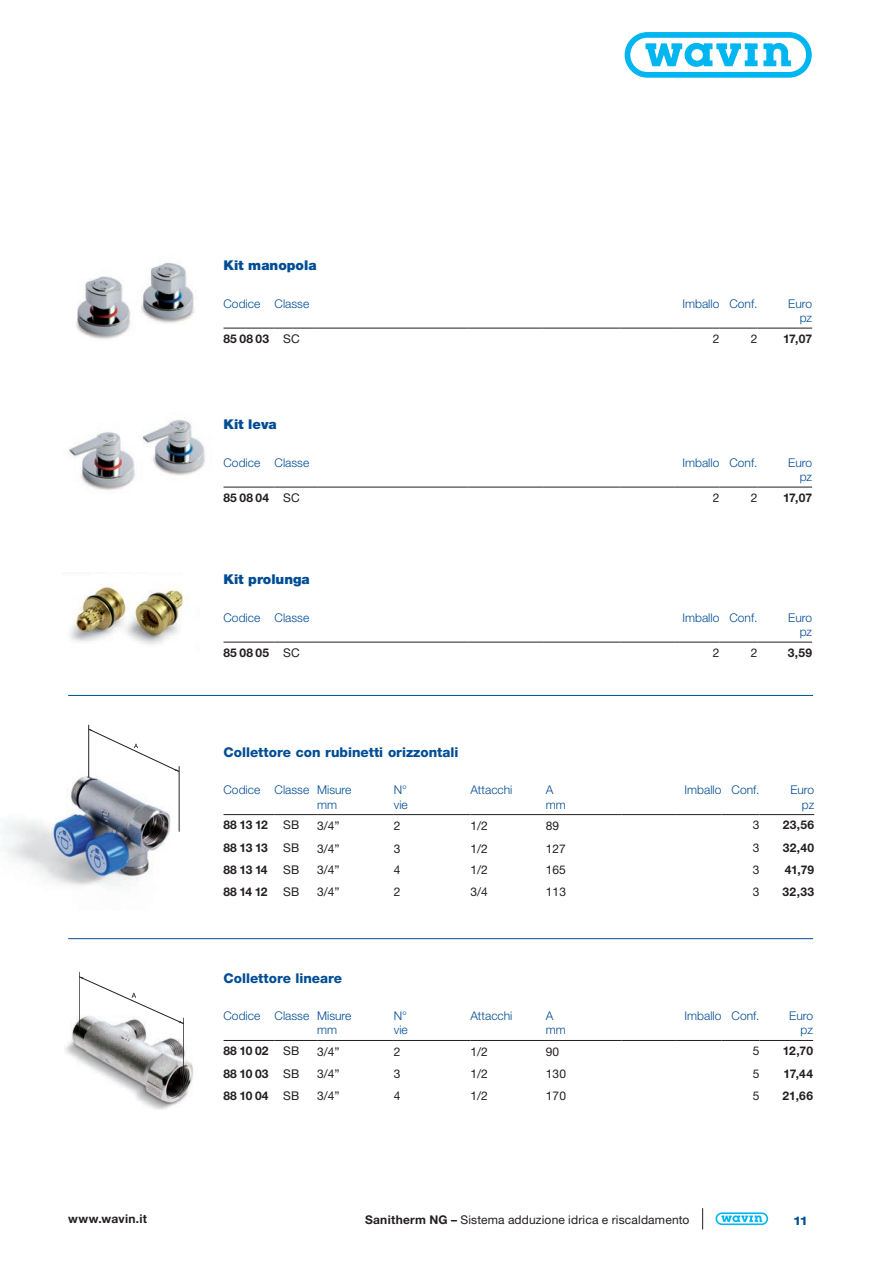
<style>
.page{position:relative;width:891px;height:1261px;background:#fff}
.page>*{position:absolute;margin:0;border:0;box-sizing:border-box;transform-origin:0 0}
.t1{font:800 13.5px "Helvetica Neue LT Pro";color:#014d95}
.t2{font:900 13.5px "Helvetica Neue LT Pro";color:#014d95}
.t3{font:300 12px/14.4px "Helvetica Neue LT Pro";color:#014d95}
.t4{font:12px "Helvetica Neue LT Pro";letter-spacing:.01em;color:#231f20}
.t5{font:700 12px "Helvetica Neue LT Pro";letter-spacing:.005em;color:#231f20}
.t6{font:700 expanded 12px "Helvetica Neue LT Pro";color:#014d95}
.s1{font-weight:400}
.s2{font-weight:700}
</style>
<div class="page">
<svg style="left:715px;top:1212px;width:52px;height:13px"></svg>
<svg style="left:624px;top:32px;width:187px;height:46px"></svg>
<img style="left:70px;top:585px;width:113px;height:60px">
<hr style="left:223px;top:328px;width:51px;height:1px;background:#231f20">
<hr style="left:274px;top:328px;width:43px;height:1px;background:#231f20">
<hr style="left:317px;top:328px;width:151px;height:1px;background:#231f20">
<hr style="left:468px;top:328px;width:75px;height:1px;background:#231f20">
<hr style="left:543px;top:328px;width:76px;height:1px;background:#231f20">
<hr style="left:619px;top:328px;width:55px;height:1px;background:#231f20">
<hr style="left:674px;top:328px;width:45px;height:1px;background:#231f20">
<hr style="left:719px;top:328px;width:38px;height:1px;background:#231f20">
<hr style="left:757px;top:328px;width:54px;height:1px;background:#231f20">
<hr style="left:223px;top:486px;width:51px;height:1px;background:#231f20">
<hr style="left:274px;top:486px;width:43px;height:1px;background:#231f20">
<hr style="left:317px;top:486px;width:151px;height:1px;background:#231f20">
<hr style="left:468px;top:486px;width:75px;height:1px;background:#231f20">
<hr style="left:543px;top:486px;width:76px;height:1px;background:#231f20">
<hr style="left:619px;top:486px;width:55px;height:1px;background:#231f20">
<hr style="left:674px;top:486px;width:45px;height:1px;background:#231f20">
<hr style="left:719px;top:486px;width:38px;height:1px;background:#231f20">
<hr style="left:757px;top:486px;width:54px;height:1px;background:#231f20">
<hr style="left:223px;top:641px;width:51px;height:1px;background:#231f20">
<hr style="left:274px;top:641px;width:43px;height:1px;background:#231f20">
<hr style="left:317px;top:641px;width:151px;height:1px;background:#231f20">
<hr style="left:468px;top:641px;width:75px;height:1px;background:#231f20">
<hr style="left:543px;top:641px;width:76px;height:1px;background:#231f20">
<hr style="left:619px;top:641px;width:55px;height:1px;background:#231f20">
<hr style="left:674px;top:641px;width:45px;height:1px;background:#231f20">
<hr style="left:719px;top:641px;width:38px;height:1px;background:#231f20">
<hr style="left:757px;top:641px;width:54px;height:1px;background:#231f20">
<img style="left:76px;top:262px;width:119px;height:77px">
<img style="left:68px;top:420px;width:138px;height:71px">
<img style="left:5px;top:772px;width:229px;height:114px">
<svg style="left:89px;top:728px;width:90px;height:44px"></svg>
<hr style="left:88px;top:725px;width:1px;height:52px;background:#231f20">
<hr style="left:179px;top:766px;width:1px;height:65px;background:#231f20">
<hr style="left:223px;top:814px;width:51px;height:1px;background:#231f20">
<hr style="left:317px;top:814px;width:76px;height:1px;background:#231f20">
<hr style="left:393px;top:814px;width:77px;height:1px;background:#231f20">
<hr style="left:470px;top:814px;width:75px;height:1px;background:#231f20">
<hr style="left:545px;top:814px;width:76px;height:1px;background:#231f20">
<hr style="left:621px;top:814px;width:55px;height:1px;background:#231f20">
<hr style="left:676px;top:814px;width:45px;height:1px;background:#231f20">
<hr style="left:721px;top:814px;width:38px;height:1px;background:#231f20">
<hr style="left:759px;top:814px;width:54px;height:1px;background:#231f20">
<hr style="left:274px;top:814px;width:43px;height:1px;background:#231f20">
<hr style="left:68px;top:938px;width:744px;height:1px;background:#014d95">
<hr style="left:223px;top:1040px;width:51px;height:1px;background:#231f20">
<hr style="left:317px;top:1040px;width:76px;height:1px;background:#231f20">
<hr style="left:393px;top:1040px;width:77px;height:1px;background:#231f20">
<hr style="left:470px;top:1040px;width:75px;height:1px;background:#231f20">
<hr style="left:545px;top:1040px;width:76px;height:1px;background:#231f20">
<hr style="left:621px;top:1040px;width:55px;height:1px;background:#231f20">
<hr style="left:676px;top:1040px;width:45px;height:1px;background:#231f20">
<hr style="left:721px;top:1040px;width:38px;height:1px;background:#231f20">
<hr style="left:759px;top:1040px;width:53px;height:1px;background:#231f20">
<hr style="left:274px;top:1040px;width:43px;height:1px;background:#231f20">
<img style="left:65px;top:1017px;width:128px;height:92px">
<svg style="left:80px;top:976px;width:103px;height:48px"></svg>
<hr style="left:79px;top:971px;width:1px;height:59px;background:#231f20">
<hr style="left:183px;top:1017px;width:1px;height:73px;background:#231f20">
<hr style="left:68px;top:695px;width:744px;height:1px;background:#014d95">
<p class="t2" style="left:223px;top:257px;width:95px">Kit manopola</p>
<p class="t3" style="left:223px;top:296px;width:87px">Codice Classe</p>
<p class="t3" style="left:682px;top:296px;width:76px">Imballo Conf.</p>
<p class="t3" style="left:787px;top:296px;width:25px;text-align:right">Euro pz</p>
<p class="t5" style="left:223px;top:331px;width:78px">85 08 03 <span class="s1">SC</span></p>
<p class="t4" style="left:712px;top:331px;width:8px">2</p>
<p class="t4" style="left:750px;top:331px;width:8px">2</p>
<p class="t5" style="left:782px;top:331px;width:31px">17,07</p>
<p class="t2" style="left:223px;top:416px;width:55px">Kit leva</p>
<p class="t3" style="left:223px;top:455px;width:87px">Codice Classe</p>
<p class="t3" style="left:682px;top:455px;width:76px">Imballo Conf.</p>
<p class="t3" style="left:787px;top:455px;width:25px;text-align:right">Euro pz</p>
<p class="t5" style="left:223px;top:490px;width:78px">85 08 04 <span class="s1">SC</span></p>
<p class="t4" style="left:712px;top:490px;width:8px">2</p>
<p class="t4" style="left:750px;top:490px;width:8px">2</p>
<p class="t5" style="left:782px;top:490px;width:31px">17,07</p>
<p class="t2" style="left:223px;top:571px;width:88px">Kit prolunga</p>
<p class="t3" style="left:223px;top:610px;width:87px">Codice Classe</p>
<p class="t3" style="left:682px;top:610px;width:76px">Imballo Conf.</p>
<p class="t3" style="left:787px;top:610px;width:25px;text-align:right">Euro pz</p>
<p class="t5" style="left:223px;top:645px;width:78px">85 08 05 <span class="s1">SC</span></p>
<p class="t4" style="left:712px;top:645px;width:8px">2</p>
<p class="t4" style="left:750px;top:645px;width:8px">2</p>
<p class="t5" style="left:787px;top:645px;width:26px">3,59</p>
<p class="t1" style="left:223px;top:744px;width:236px">Collettore con rubinetti orizzontali</p>
<p class="t3" style="left:317px;top:782px;width:36px;text-indent:-94px">Codice Classe Misure mm</p>
<p class="t3" style="left:393px;top:782px;width:16px">N° vie</p>
<p class="t3" style="left:470px;top:782px;width:44px">Attacchi</p>
<p class="t3" style="left:545px;top:782px;width:21px">A mm</p>
<p class="t3" style="left:684px;top:782px;width:76px">Imballo Conf.</p>
<p class="t3" style="left:790px;top:782px;width:25px;text-align:right">Euro pz</p>
<p class="t5" style="left:223px;top:817px;width:46px">88 13 12</p>
<p class="t4" style="left:283px;top:817px;width:18px">SB</p>
<p class="t4" style="left:317px;top:819px;width:24px">3/4”</p>
<p class="t4" style="left:393px;top:819px;width:8px">2</p>
<p class="t4" style="left:470px;top:819px;width:19px">1/2</p>
<p class="t4" style="left:545px;top:819px;width:15px">89</p>
<p class="t4" style="left:752px;top:817px;width:8px">3</p>
<p class="t5" style="left:782px;top:817px;width:33px">23,56</p>
<p class="t5" style="left:223px;top:840px;width:46px">88 13 13</p>
<p class="t4" style="left:283px;top:840px;width:18px">SB</p>
<p class="t4" style="left:317px;top:841px;width:24px">3/4”</p>
<p class="t4" style="left:393px;top:841px;width:8px">3</p>
<p class="t4" style="left:470px;top:841px;width:19px">1/2</p>
<p class="t4" style="left:545px;top:841px;width:22px">127</p>
<p class="t4" style="left:752px;top:840px;width:8px">3</p>
<p class="t5" style="left:782px;top:840px;width:33px">32,40</p>
<p class="t5" style="left:223px;top:862px;width:46px">88 13 14</p>
<p class="t4" style="left:283px;top:862px;width:18px">SB</p>
<p class="t4" style="left:317px;top:863px;width:24px">3/4”</p>
<p class="t4" style="left:393px;top:863px;width:8px">4</p>
<p class="t4" style="left:470px;top:863px;width:19px">1/2</p>
<p class="t4" style="left:545px;top:863px;width:22px">165</p>
<p class="t4" style="left:752px;top:862px;width:8px">3</p>
<p class="t5" style="left:784px;top:862px;width:31px">41,79</p>
<p class="t5" style="left:223px;top:883px;width:46px">88 14 12</p>
<p class="t4" style="left:283px;top:884px;width:18px">SB</p>
<p class="t4" style="left:317px;top:884px;width:24px">3/4”</p>
<p class="t4" style="left:393px;top:884px;width:8px">2</p>
<p class="t4" style="left:470px;top:884px;width:19px">3/4</p>
<p class="t4" style="left:545px;top:884px;width:22px">113</p>
<p class="t4" style="left:752px;top:884px;width:8px">3</p>
<p class="t5" style="left:782px;top:883px;width:33px">32,33</p>
<p class="t1" style="left:223px;top:969px;width:120px">Collettore lineare</p>
<p class="t3" style="left:317px;top:1008px;width:36px;text-indent:-94px">Codice Classe Misure mm</p>
<p class="t3" style="left:393px;top:1008px;width:16px">N° vie</p>
<p class="t3" style="left:470px;top:1008px;width:44px">Attacchi</p>
<p class="t3" style="left:545px;top:1008px;width:21px">A mm</p>
<p class="t3" style="left:684px;top:1008px;width:76px">Imballo Conf.</p>
<p class="t3" style="left:788px;top:1008px;width:25px;text-align:right">Euro pz</p>
<p class="t5" style="left:223px;top:1043px;width:77px">88 10 02 <span class="s1">SB</span></p>
<p class="t4" style="left:317px;top:1044px;width:24px">3/4”</p>
<p class="t4" style="left:393px;top:1044px;width:8px">2</p>
<p class="t4" style="left:470px;top:1044px;width:19px">1/2</p>
<p class="t4" style="left:545px;top:1044px;width:15px">90</p>
<p class="t4" style="left:752px;top:1043px;width:8px">5</p>
<p class="t5" style="left:782px;top:1043px;width:32px">12,70</p>
<p class="t5" style="left:223px;top:1066px;width:77px">88 10 03 <span class="s1">SB</span></p>
<p class="t4" style="left:317px;top:1066px;width:24px">3/4”</p>
<p class="t4" style="left:393px;top:1066px;width:8px">3</p>
<p class="t4" style="left:470px;top:1066px;width:19px">1/2</p>
<p class="t4" style="left:545px;top:1066px;width:22px">130</p>
<p class="t4" style="left:752px;top:1066px;width:8px">5</p>
<p class="t5" style="left:783px;top:1066px;width:31px">17,44</p>
<p class="t5" style="left:223px;top:1087px;width:77px">88 10 04 <span class="s1">SB</span></p>
<p class="t4" style="left:317px;top:1088px;width:24px">3/4”</p>
<p class="t4" style="left:393px;top:1088px;width:8px">4</p>
<p class="t4" style="left:470px;top:1088px;width:19px">1/2</p>
<p class="t4" style="left:545px;top:1088px;width:22px">170</p>
<p class="t4" style="left:752px;top:1088px;width:8px">5</p>
<p class="t5" style="left:782px;top:1087px;width:32px">21,66</p>
<p class="t5" style="left:68px;top:1211px;width:80px">www.wavin.it</p>
<p class="t4" style="left:365px;top:1212px;width:326px"><span class="s2">Sanitherm NG –</span> Sistema adduzione idrica e riscaldamento</p>
<p class="t6" style="left:793px;top:1213px;width:15px">11</p>
</div>
